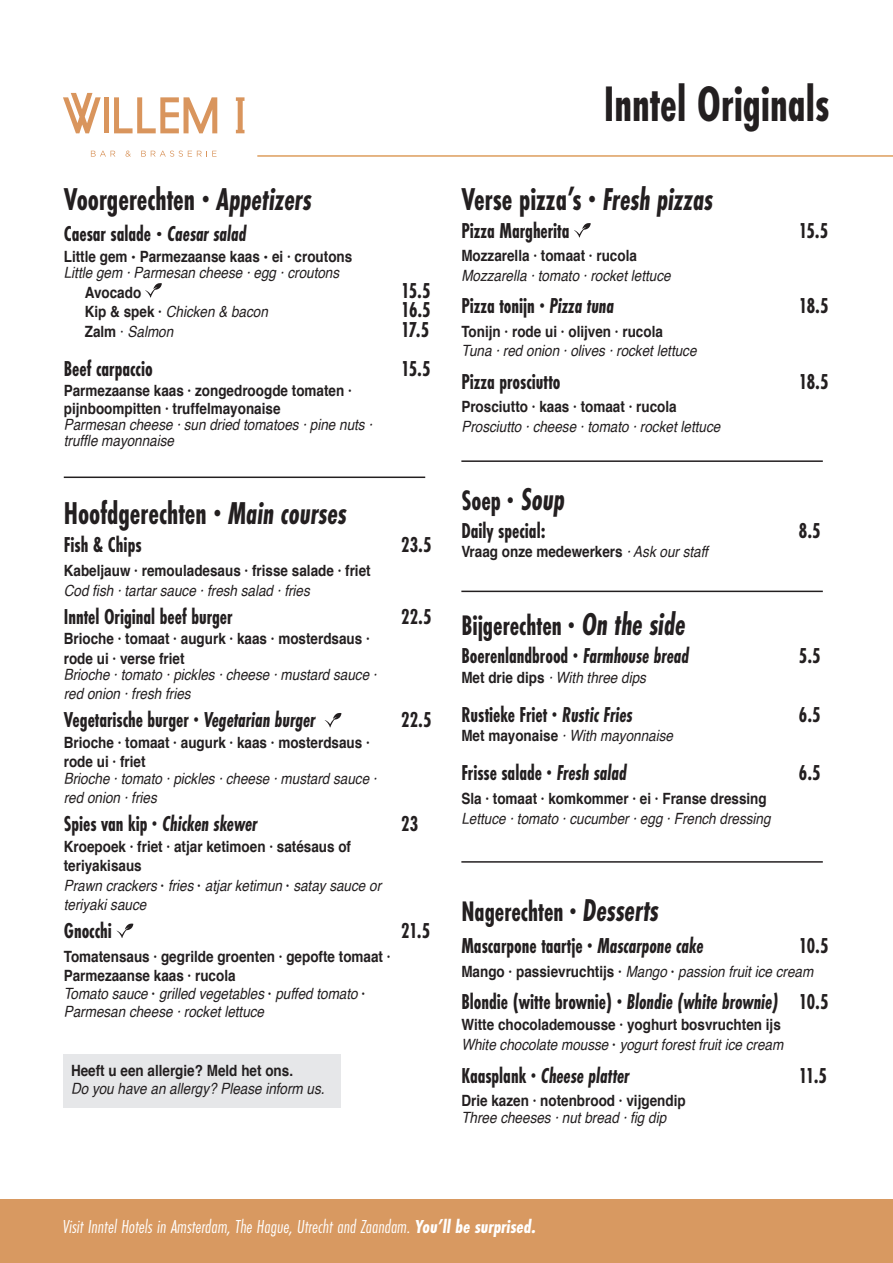
<style>
.page{position:relative;width:893px;height:1263px;background:#fff}
.page>*{position:absolute;margin:0;border:0;box-sizing:border-box;transform-origin:0 0}
.t1{font:700 51.75px "Futura PT Cond";color:#231f20;scale:.87 1}
.t2{font:700 32.85px "Futura PT Cond";color:#231f20;scale:.87 1}
.t3{font:700 29.25px "Futura PT Cond";color:#231f20;scale:.87 1}
.t4{font:700 22.35px "Futura PT Cond";color:#231f20;scale:.87 1}
.t5{font:italic 700 22.35px "Futura PT Cond";color:#231f20;scale:.87 1}
.t6{font:italic 19.5px "Futura PT Cond";color:#fff}
.t7{font:italic 15.6px/19.5px "Helvetica";color:#231f20;scale:.87 1}
.t8{font:700 15.6px/19.5px "Helvetica";color:#231f20;scale:.87 1}
.s1{font-style:italic}
.s2{font-family:"Helvetica";font-weight:400;font-size:19.5px}
.s3{font-weight:700;font-style:normal}
.s4{font-weight:700;font-style:normal;font-size:13.5px}
.s5{font-style:normal}
.s6{font-style:italic;font-size:32.85px}
.s7{font-weight:400;font-style:italic}
.s8{font-weight:700}
</style>
<div class="page">
<svg style="left:145px;top:283px;width:17px;height:15px"></svg>
<hr style="left:64px;top:476px;width:361px;height:2px;background:#231f20">
<svg style="left:325px;top:713px;width:16px;height:14px"></svg>
<svg style="left:117px;top:923px;width:16px;height:15px"></svg>
<svg style="left:574px;top:223px;width:17px;height:15px"></svg>
<hr style="left:461px;top:460px;width:362px;height:2px;background:#231f20">
<hr style="left:461px;top:591px;width:362px;height:1px;background:#231f20">
<hr style="left:461px;top:861px;width:362px;height:2px;background:#231f20">
<div style="left:64px;top:1054px;width:277px;height:54px;background:#e6e7e9"></div>
<div style="left:0;top:1199px;width:893px;height:64px;background:#d89961"></div>
<hr style="left:257px;top:155px;width:636px;height:2px;background:#dd9d5d">
<svg style="left:91px;top:151px;width:24px;height:6px"></svg>
<svg style="left:125px;top:151px;width:6px;height:6px"></svg>
<svg style="left:141px;top:151px;width:76px;height:6px"></svg>
<div style="left:104px;top:97px;width:5px;height:36px;background:#d9955d"></div>
<svg style="left:114px;top:97px;width:103px;height:36px"></svg>
<svg style="left:63px;top:93px;width:38px;height:40px"></svg>
<svg style="left:236px;top:97px;width:8px;height:36px"></svg>
<h2 class="t2" style="left:64px;top:185px;width:286px">Voorgerechten · <span class="s1">Appetizers</span></h2>
<h3 class="t4" style="left:64px;top:225px;width:211px">Caesar salade <span class="s2">•</span> <span class="s1">Caesar salad</span></h3>
<p class="t7" style="left:64px;top:250px;width:333px;line-height:16.2px"><span class="s3">Little gem</span> <span class="s4">•</span> <span class="s3">Parmezaanse kaas</span> <span class="s4">•</span> <span class="s3">ei · croutons<br></span>Little gem · Parmesan cheese · egg · croutons</p>
<p class="t8" style="left:85px;top:284px;width:66px">Avocado</p>
<h3 class="t4" style="left:401px;top:281px;width:35px">15.5</h3>
<p class="t7" style="left:85px;top:303px;width:212px"><span class="s3">Kip &amp; spek ·</span> Chicken &amp; bacon</p>
<h3 class="t4" style="left:401px;top:301px;width:35px">16.5</h3>
<p class="t7" style="left:85px;top:323px;width:103px"><span class="s3">Zalm</span> <span class="s5">·</span> Salmon</p>
<h3 class="t4" style="left:401px;top:320px;width:33px">17.5</h3>
<h3 class="t4" style="left:64px;top:359px;width:104px">Beef carpaccio</h3>
<h3 class="t4" style="left:401px;top:359px;width:35px">15.5</h3>
<p class="t8" style="left:64px;top:383px;width:333px;line-height:18px">Parmezaanse kaas · zongedroogde tomaten · pijnboompitten · truffelmayonaise</p>
<p class="t7" style="left:64px;top:418px;width:356px;line-height:16.2px">Parmesan cheese · sun dried tomatoes · pine nuts · truffle mayonnaise</p>
<h2 class="t2" style="left:64px;top:500px;width:327px">Hoofdgerechten · <span class="s1">Main courses</span></h2>
<h3 class="t4" style="left:64px;top:536px;width:91px">Fish &amp; Chips</h3>
<h3 class="t4" style="left:401px;top:536px;width:36px">23.5</h3>
<p class="t8" style="left:64px;top:562px;width:354px">Kabeljauw · remouladesaus · frisse salade · friet</p>
<p class="t7" style="left:64px;top:581px;width:284px">Cod fish · tartar sauce · fresh salad · fries</p>
<h3 class="t4" style="left:64px;top:607px;width:196px">Inntel Original beef burger</h3>
<h3 class="t4" style="left:401px;top:607px;width:36px">22.5</h3>
<p class="t8" style="left:64px;top:630px;width:353px">Brioche · tomaat · augurk · kaas · mosterdsaus · rode ui · verse friet</p>
<p class="t7" style="left:64px;top:666px;width:361px">Brioche · tomato · pickles · cheese · mustard sauce · red onion · fresh fries</p>
<h3 class="t4" style="left:64px;top:711px;width:291px">Vegetarische burger · <span class="s1">Vegetarian burger</span></h3>
<h3 class="t4" style="left:401px;top:711px;width:36px">22.5</h3>
<p class="t8" style="left:64px;top:734px;width:353px">Brioche · tomaat · augurk · kaas · mosterdsaus · rode ui · friet</p>
<p class="t7" style="left:64px;top:770px;width:361px">Brioche · tomato · pickles · cheese · mustard sauce · red onion · fries</p>
<h3 class="t5" style="left:64px;top:815px;width:224px"><span class="s5">Spies van kip ·</span> Chicken skewer</h3>
<h3 class="t4" style="left:401px;top:814px;width:21px">23</h3>
<p class="t7" style="left:64px;top:838px;width:366px"><span class="s3">Kroepoek · friet · atjar ketimoen · satésaus of teriyakisaus<br></span>Prawn crackers <span class="s3">·</span> fries <span class="s3">·</span> atjar ketimun <span class="s3">·</span> satay sauce or teriyaki sauce</p>
<h3 class="t4" style="left:64px;top:921px;width:57px">Gnocchi</h3>
<h3 class="t4" style="left:401px;top:921px;width:35px">21.5</h3>
<p class="t8" style="left:64px;top:948px;width:377px">Tomatensaus · gegrilde groenten · gepofte tomaat ·<br>Parmezaanse kaas · rucola</p>
<p class="t7" style="left:64px;top:986px;width:348px;line-height:18px">Tomato sauce <span class="s3">·</span> grilled vegetables <span class="s3">·</span> puffed tomato <span class="s3">·<br></span>Parmesan cheese · rocket lettuce</p>
<p class="t8" style="left:71px;top:1062px;width:257px">Heeft u een allergie? Meld het ons.</p>
<p class="t7" style="left:71px;top:1080px;width:293px">Do you have an allergy? Please inform us.</p>
<h1 class="t1" style="left:604px;top:83px;width:261px">Inntel Originals</h1>
<h2 class="t2" style="left:461px;top:185px;width:291px">Verse pizza’s · <span class="s1">Fresh pizzas</span></h2>
<h3 class="t4" style="left:461px;top:221px;width:126px">Pizza Margherita</h3>
<h3 class="t4" style="left:799px;top:221px;width:35px">15.5</h3>
<p class="t8" style="left:461px;top:247px;width:203px">Mozzarella · tomaat · rucola</p>
<p class="t7" style="left:461px;top:267px;width:242px">Mozzarella · tomato · rocket lettuce</p>
<h3 class="t4" style="left:461px;top:297px;width:177px">Pizza tonijn · <span class="s1">Pizza tuna</span></h3>
<h3 class="t4" style="left:799px;top:297px;width:35px">18.5</h3>
<p class="t8" style="left:461px;top:323px;width:233px">Tonijn · rode ui · olijven · rucola</p>
<p class="t7" style="left:461px;top:343px;width:272px">Tuna · red onion · olives · rocket lettuce</p>
<h3 class="t4" style="left:461px;top:372px;width:115px">Pizza prosciutto</h3>
<h3 class="t4" style="left:799px;top:372px;width:35px">18.5</h3>
<p class="t8" style="left:461px;top:398px;width:249px">Prosciutto · kaas · tomaat · rucola</p>
<p class="t7" style="left:461px;top:418px;width:299px">Prosciutto · cheese · tomato · rocket lettuce</p>
<h3 class="t3" style="left:461px;top:488px;width:120px">Soep · <span class="s6">Soup</span></h3>
<h3 class="t4" style="left:461px;top:521px;width:98px">Daily special:</h3>
<h3 class="t4" style="left:799px;top:521px;width:27px">8.5</h3>
<p class="t8" style="left:461px;top:543px;width:285px">Vraag onze medewerkers <span class="s7">· Ask our staff</span></p>
<h3 class="t3" style="left:461px;top:614px;width:259px">Bijgerechten · <span class="s6">On the side</span></h3>
<h3 class="t4" style="left:461px;top:647px;width:263px">Boerenlandbrood · <span class="s1">Farmhouse bread</span></h3>
<h3 class="t4" style="left:799px;top:647px;width:27px">5.5</h3>
<p class="t7" style="left:461px;top:669px;width:214px"><span class="s3">Met drie dips</span> · With three dips</p>
<h3 class="t4" style="left:461px;top:705px;width:198px">Rustieke Friet · <span class="s1">Rustic Fries</span></h3>
<h3 class="t4" style="left:799px;top:705px;width:27px">6.5</h3>
<p class="t7" style="left:461px;top:726px;width:245px"><span class="s3">Met mayonaise</span> · With mayonnaise</p>
<h3 class="t4" style="left:461px;top:764px;width:192px">Frisse salade · <span class="s1">Fresh salad</span></h3>
<h3 class="t4" style="left:799px;top:764px;width:27px">6.5</h3>
<p class="t8" style="left:461px;top:790px;width:352px">Sla · tomaat · komkommer · ei · Franse dressing</p>
<p class="t7" style="left:461px;top:810px;width:357px">Lettuce · tomato · cucumber · egg · French dressing</p>
<h3 class="t3" style="left:461px;top:899px;width:228px">Nagerechten · <span class="s6">Desserts</span></h3>
<h3 class="t4" style="left:461px;top:937px;width:280px">Mascarpone taartje · <span class="s1">Mascarpone cake</span></h3>
<h3 class="t4" style="left:799px;top:937px;width:36px">10.5</h3>
<p class="t7" style="left:461px;top:963px;width:406px"><span class="s3">Mango · passievruchtijs ·</span> Mango <span class="s3">·</span> passion fruit ice cream</p>
<h3 class="t4" style="left:461px;top:993px;width:423px">Blondie (witte brownie) · <span class="s1">Blondie (white brownie)</span> 10.5</h3>
<p class="t7" style="left:461px;top:1016px;width:371px;line-height:20.4px"><span class="s3">Witte chocolademousse · yoghurt bosvruchten ijs<br></span>White chocolate mousse <span class="s3">·</span> yogurt forest fruit ice cream</p>
<h3 class="t5" style="left:461px;top:1066px;width:195px"><span class="s5">Kaasplank ·</span> Cheese platter</h3>
<h3 class="t4" style="left:799px;top:1066px;width:34px">11.5</h3>
<p class="t8" style="left:461px;top:1092px;width:259px">Drie kazen · notenbrood · vijgendip</p>
<p class="t7" style="left:461px;top:1108px;width:237px">Three cheeses · nut bread · fig dip</p>
<p class="t6" style="left:63px;top:1219px;width:475px">Visit Inntel Hotels in Amsterdam, The Hague, Utrecht and Zaandam. <span class="s8">You’ll be surprised.</span></p>
</div>
